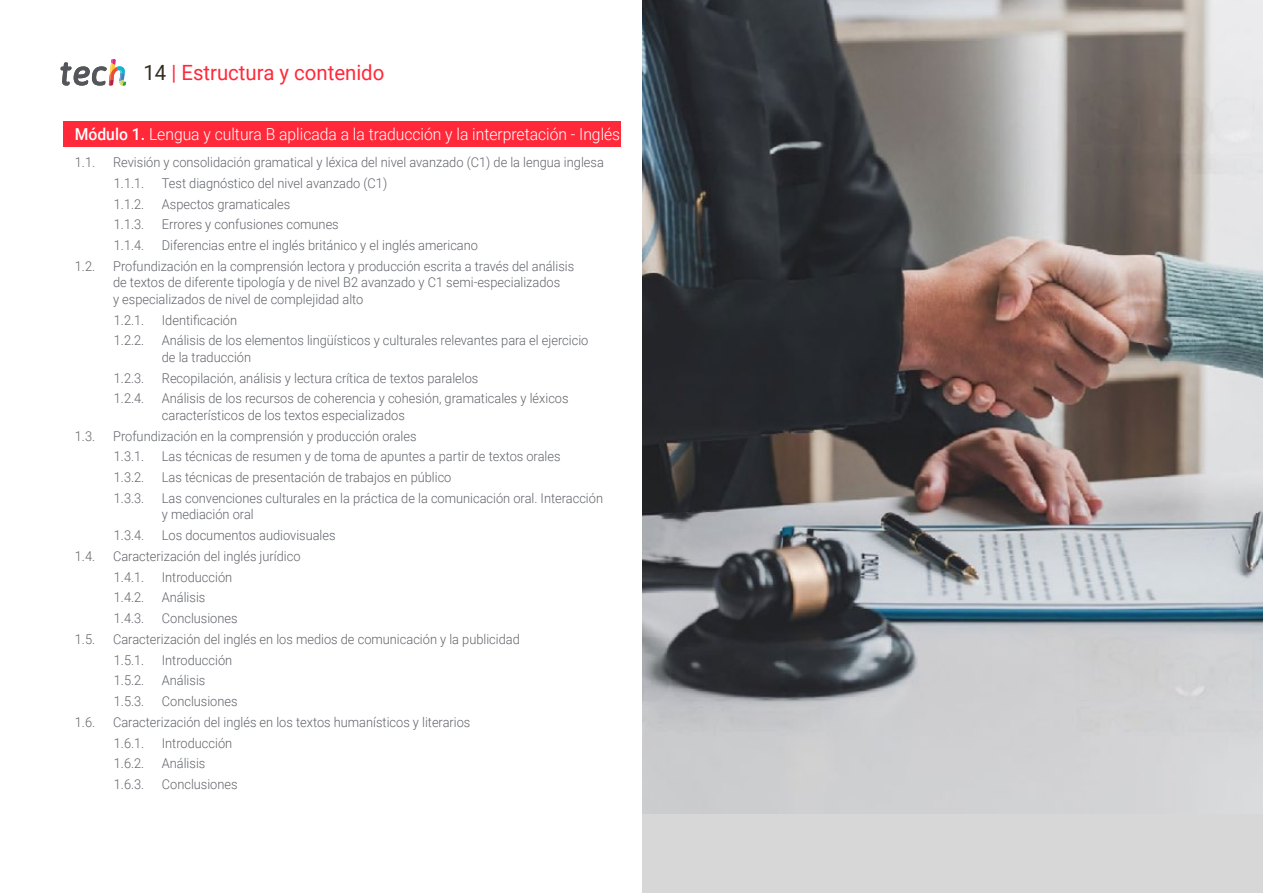
<style>
.page{position:relative;width:1263px;height:893px;background:#fff}
.page>*{position:absolute;margin:0;border:0;box-sizing:border-box;transform-origin:0 0}
.t1{font:21px "Roboto";color:#ff293a}
.t2{font:300 16.5px "Roboto";color:#fff;scale:.95 1}
.t3{font:300 13.5px/20.7px "Roboto";color:#61646a;scale:.95 1}
.s1{color:#312e20}
.s2{font-weight:500}
</style>
<div class="page">
<div style="left:642px;top:0;width:621px;height:893px;background:#d6d7d6"></div>
<img style="left:642px;top:0;width:621px;height:813px">
<div style="left:64px;top:121px;width:557px;height:25px;background:#ff293a"></div>
<svg style="left:61px;top:59px;width:65px;height:27px"></svg>
<h1 class="t1" style="left:144px;top:57px;width:242px"><span class="s1">14</span> | Estructura y contenido</h1>
<p class="t2" style="left:75px;top:123px;width:576px"><span class="s2">Módulo 1.</span> Lengua y cultura B aplicada a la traducción y la interpretación - Inglés</p>
<p class="t3" style="left:75px;top:151px;width:23px">1.1.</p>
<p class="t3" style="left:113px;top:151px;width:518px">Revisión y consolidación gramatical y léxica del nivel avanzado (C1) de la lengua inglesa<br>1.1.1.</p>
<p class="t3" style="left:162px;top:172px;width:239px">Test diagnóstico del nivel avanzado (C1)</p>
<p class="t3" style="left:114px;top:193px;width:34px">1.1.2.</p>
<p class="t3" style="left:162px;top:193px;width:137px">Aspectos gramaticales</p>
<p class="t3" style="left:114px;top:214px;width:34px">1.1.3.</p>
<p class="t3" style="left:162px;top:214px;width:188px">Errores y confusiones comunes</p>
<p class="t3" style="left:114px;top:234px;width:34px">1.1.4.</p>
<p class="t3" style="left:162px;top:234px;width:334px">Diferencias entre el inglés británico y el inglés americano</p>
<p class="t3" style="left:75px;top:255px;width:23px">1.2.</p>
<p class="t3" style="left:113px;top:257px;width:487px;line-height:16.5px">Profundización en la comprensión lectora y producción escrita a través del análisis de textos de diferente tipología y de nivel B2 avanzado y C1 semi-especializados<br>y especializados de nivel de complejidad alto</p>
<p class="t3" style="left:114px;top:309px;width:34px">1.2.1.</p>
<p class="t3" style="left:162px;top:309px;width:81px">Identificación</p>
<p class="t3" style="left:114px;top:330px;width:34px">1.2.2.</p>
<p class="t3" style="left:162px;top:332px;width:450px;line-height:16.5px">Análisis de los elementos lingüísticos y culturales relevantes para el ejercicio de la traducción</p>
<p class="t3" style="left:114px;top:367px;width:34px">1.2.3.</p>
<p class="t3" style="left:162px;top:367px;width:335px">Recopilación, análisis y lectura crítica de textos paralelos</p>
<p class="t3" style="left:114px;top:388px;width:34px">1.2.4.</p>
<p class="t3" style="left:162px;top:390px;width:430px;line-height:16.5px">Análisis de los recursos de coherencia y cohesión, gramaticales y léxicos característicos de los textos especializados</p>
<p class="t3" style="left:75px;top:425px;width:23px">1.3.</p>
<p class="t3" style="left:113px;top:425px;width:321px">Profundización en la comprensión y producción orales<br>1.3.1.</p>
<p class="t3" style="left:162px;top:446px;width:421px">Las técnicas de resumen y de toma de apuntes a partir de textos orales</p>
<p class="t3" style="left:114px;top:466px;width:34px">1.3.2.</p>
<p class="t3" style="left:162px;top:466px;width:306px">Las técnicas de presentación de trabajos en público</p>
<p class="t3" style="left:114px;top:487px;width:34px">1.3.3.</p>
<p class="t3" style="left:162px;top:489px;width:466px;line-height:16.5px">Las convenciones culturales en la práctica de la comunicación oral. Interacción y mediación oral</p>
<p class="t3" style="left:114px;top:524px;width:34px">1.3.4.</p>
<p class="t3" style="left:162px;top:524px;width:184px">Los documentos audiovisuales</p>
<p class="t3" style="left:75px;top:545px;width:23px">1.4.</p>
<p class="t3" style="left:113px;top:545px;width:199px">Caracterización del inglés jurídico<br>1.4.1.</p>
<p class="t3" style="left:162px;top:566px;width:76px">Introducción</p>
<p class="t3" style="left:114px;top:587px;width:34px">1.4.2.</p>
<p class="t3" style="left:162px;top:587px;width:47px">Análisis</p>
<p class="t3" style="left:114px;top:607px;width:34px">1.4.3.</p>
<p class="t3" style="left:162px;top:607px;width:81px">Conclusiones</p>
<p class="t3" style="left:75px;top:628px;width:23px">1.5.</p>
<p class="t3" style="left:113px;top:628px;width:430px">Caracterización del inglés en los medios de comunicación y la publicidad<br>1.5.1.</p>
<p class="t3" style="left:162px;top:649px;width:76px">Introducción</p>
<p class="t3" style="left:114px;top:670px;width:34px">1.5.2.</p>
<p class="t3" style="left:162px;top:670px;width:47px">Análisis</p>
<p class="t3" style="left:114px;top:690px;width:34px">1.5.3.</p>
<p class="t3" style="left:162px;top:690px;width:81px">Conclusiones</p>
<p class="t3" style="left:75px;top:711px;width:23px">1.6.</p>
<p class="t3" style="left:113px;top:711px;width:378px">Caracterización del inglés en los textos humanísticos y literarios<br>1.6.1.</p>
<p class="t3" style="left:162px;top:732px;width:76px">Introducción</p>
<p class="t3" style="left:114px;top:753px;width:34px">1.6.2.</p>
<p class="t3" style="left:162px;top:753px;width:47px">Análisis</p>
<p class="t3" style="left:114px;top:773px;width:34px">1.6.3.</p>
<p class="t3" style="left:162px;top:773px;width:81px">Conclusiones</p>
</div>
